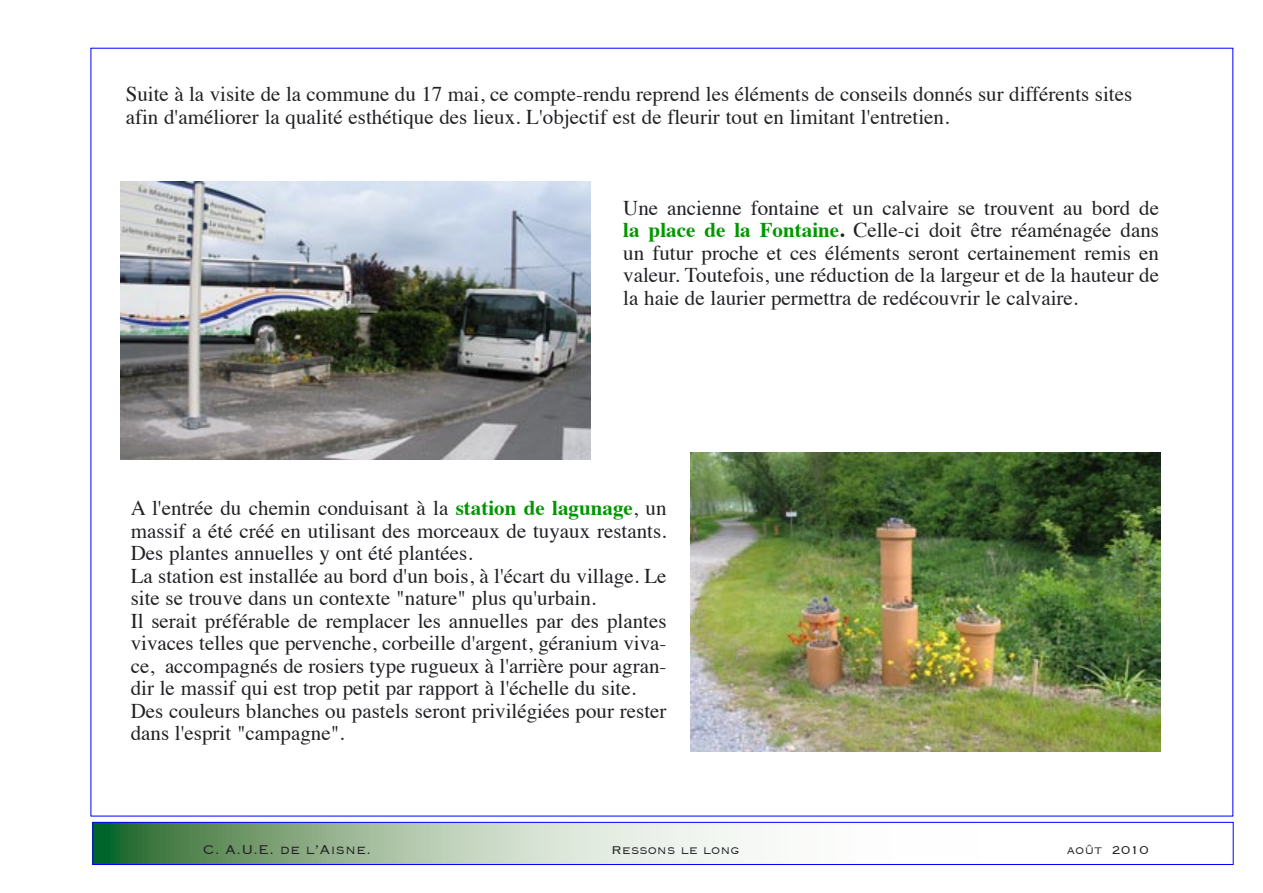
<style>
.page{position:relative;width:1263px;height:893px;background:#fff}
.page>*{position:absolute;margin:0;border:0;box-sizing:border-box;transform-origin:0 0}
.t1{font:21px/22.5px "Times";color:#212125}
.t2{font:300 16.5px "Copperplate";color:#212125}
.t3{font:300 15px "Copperplate";color:#212125}
.s1{font-weight:700;color:#009700}
.s2{font-weight:700}
</style>
<div class="page">
<svg style="left:94px;top:824px;width:657px;height:39px;background:#a5bfa3"></svg>
<div style="left:92px;top:822px;width:1141px;height:43px;border:1px solid #00f"></div>
<img style="left:120px;top:181px;width:471px;height:278px">
<img style="left:691px;top:453px;width:470px;height:299px">
<p class="t1" style="left:126px;top:81px;width:1008px">Suite à la visite de la commune du 17 mai, ce compte-rendu reprend les éléments de conseils donnés sur différents sites afin d'améliorer la qualité esthétique des lieux. L'objectif est de fleurir tout en limitant l'entretien.</p>
<p class="t1" style="left:623px;top:194px;width:537px;text-align:justify">Une ancienne fontaine et un calvaire se trouvent au bord de <span class="s1">la place de la Fontaine</span><span class="s2">.</span> Celle-ci doit être réaménagée dans un futur proche et ces éléments seront certainement remis en valeur. Toutefois, une réduction de la largeur et de la hauteur de la haie de laurier permettra de redécouvrir le calvaire.</p>
<p class="t1" style="left:131px;top:495px;width:537px">A l'entrée du chemin conduisant à la <span class="s1">station de lagunage</span>, un massif a été créé en utilisant des morceaux de tuyaux restants.<br>Des plantes annuelles y ont été plantées.<br>La station est installée au bord d'un bois, à l'écart du village. Le site se trouve dans un contexte "nature" plus qu'urbain.<br>Il serait préférable de remplacer les annuelles par des plantes vivaces telles que pervenche, corbeille d'argent, géranium viva&shy;ce, accompagnés de rosiers type rugueux à l'arrière pour agran&shy;dir le massif qui est trop petit par rapport à l'échelle du site.<br>Des couleurs blanches ou pastels seront privilégiées pour rester dans l'esprit "campagne".</p>
<p class="t2" style="left:203px;top:838px;width:170px">C. A.U.E. de l’Aisne.</p>
<p class="t3" style="left:611px;top:840px;width:130px">Ressons le long</p>
<p class="t3" style="left:1067px;top:840px;width:83px">août 2010</p>
</div>
